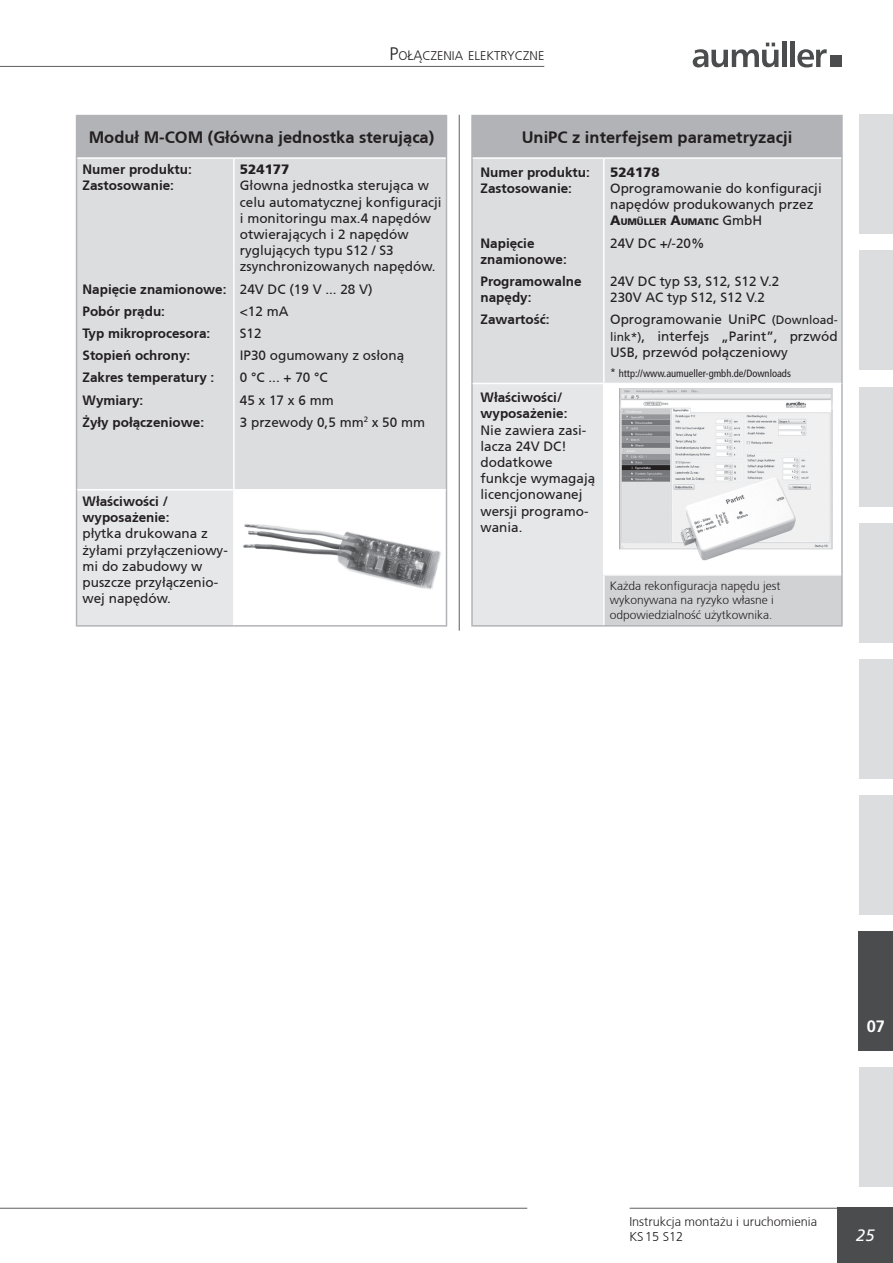
<style>
.page{position:relative;width:893px;height:1263px;background:#fff}
.page>*{position:absolute;margin:0;border:0;box-sizing:border-box;transform-origin:0 0}
.t1{font:700 16.5px "Frutiger CE";color:#231f20}
.t2{font:italic 16.5px "Frutiger LT Std";color:#fff}
.t3{font:700 16.5px "Frutiger LT Std";color:#fff}
.t4{font:13.5px/16.2px "Frutiger CE";color:#231f20}
.t5{font:700 13.5px/16.2px "Frutiger CE";color:#231f20}
.t6{font:900 13.5px "Frutiger CE";color:#231f20}
.t7{font:300 12.75px/15.3px "Frutiger CE";color:#231f20}
.t8{font:300 12.6px "Frutiger CE";color:#231f20}
.t9{font:300 12px/14.4px "Frutiger CE";color:#231f20}
.t10{font:condensed 10.5px "Frutiger LT Std";color:#231f20}
.t11{font:900 9.45px "Frutiger CE";color:#231f20}
.s1{font-size:18px}
.s2{font-size:13.5px}
.s3{font-weight:400;font-size:13.5px}
.s4{font-size:12px}
.s5{font-size:11.55px}
</style>
<div class="page">
<div style="left:859px;top:251px;width:34px;height:119px;background:#dcdddf"></div>
<div style="left:859px;top:387px;width:34px;height:119px;background:#dcdddf"></div>
<div style="left:859px;top:523px;width:34px;height:119px;background:#dcdddf"></div>
<div style="left:859px;top:659px;width:34px;height:119px;background:#dcdddf"></div>
<div style="left:859px;top:795px;width:34px;height:119px;background:#dcdddf"></div>
<div style="left:859px;top:1067px;width:34px;height:119px;background:#dcdddf"></div>
<div style="left:859px;top:115px;width:34px;height:119px;background:#dcdddf"></div>
<hr style="left:630px;top:1208px;width:263px;height:1px;background:#4b4c4d">
<hr style="left:0;top:1208px;width:527px;height:1px;background:#4b4c4d">
<div style="left:838px;top:1208px;width:55px;height:55px;background:#4b4c4d"></div>
<hr style="left:459px;top:115px;width:1px;height:516px;background:#4b4c4d">
<div style="left:859px;top:932px;width:34px;height:119px;background:#4b4c4d"></div>
<div style="left:472px;top:116px;width:370px;height:42px;background:#b2b3b7"></div>
<div style="left:473px;top:159px;width:368px;height:224px;background:#dcdddf"></div>
<div style="left:472px;top:383px;width:132px;height:243px;background:#e6e7e9"></div>
<div style="left:604px;top:575px;width:238px;height:51px;background:#d1d2d4"></div>
<hr style="left:471px;top:115px;width:133px;height:1px;background:#b2b3b7">
<hr style="left:471px;top:116px;width:2px;height:42px;background:#b2b3b7">
<hr style="left:604px;top:115px;width:239px;height:1px;background:#b2b3b7">
<hr style="left:841px;top:116px;width:2px;height:42px;background:#b2b3b7">
<hr style="left:471px;top:158px;width:2px;height:225px;background:#b2b3b7">
<hr style="left:841px;top:158px;width:2px;height:225px;background:#b2b3b7">
<hr style="left:471px;top:383px;width:2px;height:192px;background:#b2b3b7">
<hr style="left:841px;top:383px;width:2px;height:192px;background:#b2b3b7">
<hr style="left:471px;top:575px;width:2px;height:50px;background:#b2b3b7">
<hr style="left:841px;top:575px;width:2px;height:50px;background:#b2b3b7">
<hr style="left:471px;top:625px;width:133px;height:2px;background:#b2b3b7">
<hr style="left:604px;top:625px;width:239px;height:2px;background:#b2b3b7">
<hr style="left:473px;top:157px;width:131px;height:2px;background:#fff">
<hr style="left:604px;top:157px;width:237px;height:2px;background:#fff">
<hr style="left:603px;top:159px;width:2px;height:224px;background:#fff">
<hr style="left:473px;top:383px;width:131px;height:1px;background:#fff">
<hr style="left:603px;top:384px;width:2px;height:190px;background:#fff">
<hr style="left:603px;top:574px;width:238px;height:2px;background:#fff">
<hr style="left:603px;top:576px;width:2px;height:49px;background:#fff">
<img style="left:619px;top:388px;width:213px;height:172px">
<div style="left:77px;top:116px;width:369px;height:42px;background:#b2b3b7"></div>
<div style="left:77px;top:159px;width:369px;height:330px;background:#dcdddf"></div>
<div style="left:77px;top:490px;width:157px;height:136px;background:#e6e7e9"></div>
<hr style="left:76px;top:115px;width:158px;height:1px;background:#b2b3b7">
<hr style="left:76px;top:116px;width:1px;height:42px;background:#b2b3b7">
<hr style="left:234px;top:115px;width:213px;height:1px;background:#b2b3b7">
<hr style="left:446px;top:116px;width:1px;height:42px;background:#b2b3b7">
<hr style="left:76px;top:158px;width:1px;height:332px;background:#b2b3b7">
<hr style="left:446px;top:158px;width:1px;height:332px;background:#b2b3b7">
<hr style="left:76px;top:490px;width:1px;height:135px;background:#b2b3b7">
<hr style="left:446px;top:490px;width:1px;height:135px;background:#b2b3b7">
<hr style="left:76px;top:625px;width:158px;height:2px;background:#b2b3b7">
<hr style="left:234px;top:625px;width:213px;height:2px;background:#b2b3b7">
<hr style="left:77px;top:157px;width:157px;height:2px;background:#fff">
<hr style="left:234px;top:157px;width:212px;height:2px;background:#fff">
<hr style="left:233px;top:159px;width:2px;height:330px;background:#fff">
<hr style="left:233px;top:490px;width:2px;height:135px;background:#fff">
<img style="left:243px;top:514px;width:205px;height:77px">
<hr style="left:0;top:66px;width:544px;height:1px;background:#4b4c4d">
<svg style="left:693px;top:43px;width:85px;height:24px"></svg>
<div style="left:782px;top:41px;width:5px;height:26px;background:#4b4c4d"></div>
<div style="left:790px;top:41px;width:5px;height:26px;background:#4b4c4d"></div>
<svg style="left:797px;top:49px;width:30px;height:18px"></svg>
<div style="left:830px;top:56px;width:12px;height:11px;background:#4b4c4d"></div>
<p class="t8" style="left:389px;top:48px;width:119px"><span class="s1">P</span>O<span class="s2">Ł¥</span>CZENIA ELEKTRYCZ</p>
<p class="t8" style="left:530px;top:48px;width:16px">NE</p>
<p class="t1" style="left:89px;top:127px;width:347px">Moduł M-COM (Główna jednostka sterująca)</p>
<p class="t5" style="left:83px;top:161px;width:111px">Numer produktu:<br>Zastosowanie:</p>
<p class="t6" style="left:240px;top:161px;width:51px">524177</p>
<p class="t4" style="left:240px;top:178px;width:203px">Głowna jednostka sterująca w celu automatycznej konfiguracji i monitoringu max.4 napędów otwierających i 2 napędów ryglujących typu S12 / S3 zsynchronizowanych napędów.</p>
<p class="t4" style="left:240px;top:278px;width:187px;line-height:22.2px">24V DC (19 V ... 28 V)<br>&lt;12 mA<br>S12<br>IP30 ogumowany z osłoną<br>0 °C ... + 70 °C<br>45 x 17 x 6 mm<br>3 przewody 0,5 mm<sup>2</sup> x 50 mm</p>
<p class="t5" style="left:83px;top:278px;width:146px;line-height:22.2px">Napięcie znamionowe:<br>Pobór prądu:<br>Typ mikroprocesora:<br>Stopień ochrony:<br>Zakres temperatury :<br>Wymiary:<br>Żyły połączeniowe:</p>
<p class="t5" style="left:83px;top:493px;width:89px">Właściwości / wyposażenie:</p>
<p class="t4" style="left:83px;top:525px;width:147px">płytka drukowana z żyłami przyłączeniowy&shy;mi do zabudowy w puszcze przyłączenio&shy;wej napędów.</p>
<p class="t1" style="left:522px;top:127px;width:272px">UniPC z interfejsem parametryzacji</p>
<p class="t5" style="left:480px;top:164px;width:111px">Numer produktu:<br>Zastosowanie:</p>
<p class="t6" style="left:610px;top:164px;width:51px">524178</p>
<p class="t4" style="left:610px;top:180px;width:213px">Oprogramowanie do konfiguracji napędów produkowanych przez</p>
<p class="t11" style="left:610px;top:216px;width:154px"><span class="s2">A</span>UMÜLLER <span class="s2">A</span>UMATIC <span class="s3">GmbH</span></p>
<p class="t4" style="left:610px;top:235px;width:96px">24V DC +/-20%</p>
<p class="t4" style="left:610px;top:273px;width:171px">24V DC typ S3, S12, S12 V.2<br>230V AC typ S12, S12 V.2</p>
<p class="t4" style="left:610px;top:311px;width:229px;text-align:justify">Oprogramowanie UniPC <span class="s4">(Download&shy;link*)</span>, interfejs „Parint”, przwód USB, przewód połączeniowy</p>
<p class="t10" style="left:610px;top:367px;width:182px"><span class="s5">*</span> http://www.aumueller-gmbh.de/Downloads</p>
<p class="t5" style="left:480px;top:235px;width:88px">Napięcie znamionowe:</p>
<p class="t5" style="left:480px;top:273px;width:103px">Programowalne napędy:</p>
<p class="t5" style="left:480px;top:311px;width:71px">Zawartość:</p>
<p class="t5" style="left:480px;top:389px;width:89px">Właściwości/ wyposażenie:</p>
<p class="t4" style="left:480px;top:422px;width:116px">Nie zawiera zasi&shy;lacza 24V DC! dodatkowe funkcje wymagają licencjonowanej wersji programo&shy;wania.</p>
<p class="t9" style="left:610px;top:578px;width:172px">Każda rekonfiguracja napędu jest wykonywana na ryzyko własne i odpowiedzialność użytkownika.</p>
<p class="t3" style="left:867px;top:1017px;width:20px">07</p>
<p class="t7" style="left:629px;top:1213px;width:189px">Instrukcja monta¿u i uruchomienia<br>KS15 S12</p>
<p class="t2" style="left:856px;top:1226px;width:20px">25</p>
</div>
